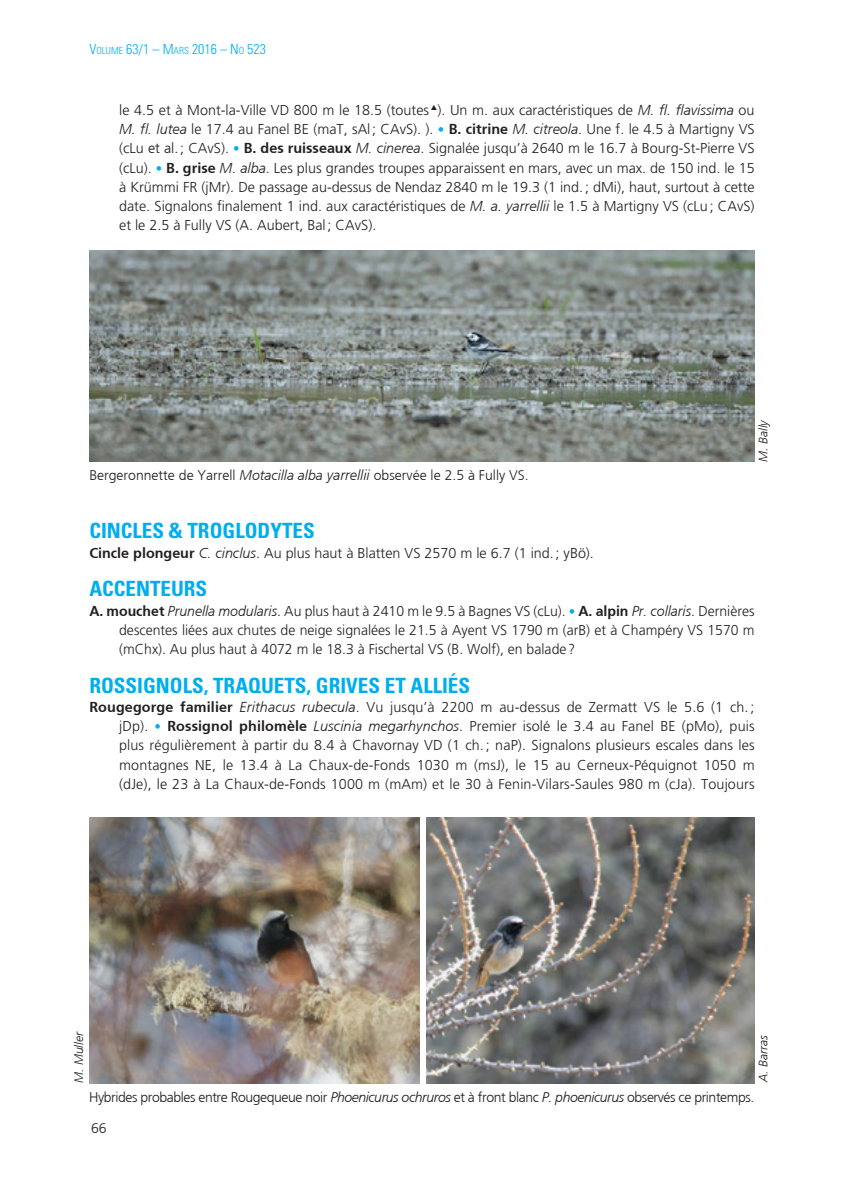
<style>
.page{position:relative;width:844px;height:1191px;background:#fff}
.page>*{position:absolute;margin:0;border:0;box-sizing:border-box;transform-origin:0 0}
.t1{font:700 condensed 21px "Univers";color:#00aeef}
.t2{font:300 14.35px/19.2px "Frutiger";color:#231f20;text-align:justify}
.t3{font:300 14px "Frutiger";letter-spacing:-.03em;color:#231f20}
.t4{font:300 14px "Frutiger";color:#231f20}
.t5{font:300 condensed 14px "Univers";color:#00aeef}
.t6{font:300 14px "Frutiger";color:#231f20}
.t7{font:italic 300 12.25px "Frutiger";color:#231f20}
.s1{font-size:9.8px}
.s2{font-style:italic}
.s3{font-size:13.3px;color:#00aeef}
.s4{font-weight:700}
.s5{font-style:inherit}
.s6{font-style:italic;font-size:14.35px}
</style>
<div class="page">
<img style="left:89px;top:251px;width:665px;height:210px">
<img style="left:89px;top:817px;width:330px;height:266px">
<img style="left:426px;top:817px;width:328px;height:266px">
<p class="t5" style="left:89px;top:41px;width:178px">V<span class="s1">OLUME</span> 63/1 – M<span class="s1">ARS</span> 2016 – N<span class="s1">O</span> 523</p>
<p class="t2" style="left:119px;top:100px;width:637px">le 4.5 et à Mont-la-Ville VD 800 m le 18.5 (toutes ▲). Un m. aux caractéristiques de <span class="s2">M. fl. flavissima</span> ou <span class="s2">M. fl. lutea</span> le 17.4 au Fanel BE (maT, sAl; CAvS). ). <span class="s3">•</span> <span class="s4">B. citrine</span> <span class="s2">M. citreola</span>. Une f. le 4.5 à Martigny VS (cLu <span class="s5">et al</span>.; CAvS). <span class="s3">•</span> <span class="s4">B. des ruisseaux</span> <span class="s2">M. cinerea</span>. Signalée jusqu’à 2640 m le 16.7 à Bourg-St-Pierre VS (cLu). <span class="s3">•</span> <span class="s4">B. grise</span> <span class="s2">M. alba</span>. Les plus grandes troupes apparaissent en mars, avec un max. de 150 ind. le 15 à Krümmi FR (jMr). De passage au-dessus de Nendaz 2840 m le 19.3 (1 ind.; dMi), haut, surtout à cette date. Signalons finalement 1 ind. aux caractéristiques de <span class="s2">M. a. yarrellii</span> le 1.5 à Martigny VS (cLu; CAvS) et le 2.5 à Fully VS (A. Aubert, Bal; CAvS).</p>
<p class="t7" style="left:756px;top:462px;width:43px;rotate:-90deg">M. Bally</p>
<p class="t4" style="left:89px;top:467px;width:441px">Bergeronnette de Yarrell <span class="s2">Motacilla alba</span> <span class="s6">yarrellii</span> observée le 2.5 à Fully VS.</p>
<h1 class="t1" style="left:89px;top:518px;width:227px">CINCLES &amp; TROGLODYTES</h1>
<p class="t2" style="left:89px;top:543px;width:506px"><span class="s4">Cincle plongeur</span> <span class="s2">C. cinclus</span>. Au plus haut à Blatten VS 2570 m le 6.7 (1 ind.; yBö).</p>
<h1 class="t1" style="left:89px;top:576px;width:119px">ACCENTEURS</h1>
<p class="t2" style="left:119px;top:601px;width:636px;text-indent:-30px"><span class="s4">A. mouchet</span> <span class="s2">Prunella modularis</span>. Au plus haut à 2410 m le 9.5 à Bagnes VS (cLu). <span class="s3">•</span> <span class="s4">A. alpin</span> <span class="s2">Pr. collaris</span>. Dernières descentes liées aux chutes de neige signalées le 21.5 à Ayent VS 1790 m (arB) et à Champéry VS 1570 m (mChx). Au plus haut à 4072 m le 18.3 à Fischertal VS (B. Wolf), en balade ?</p>
<h1 class="t1" style="left:89px;top:672px;width:382px">ROSSIGNOLS, TRAQUETS, GRIVES ET ALLIÉS</h1>
<p class="t2" style="left:119px;top:697px;width:637px;text-indent:-30px"><span class="s4">Rougegorge familier</span> <span class="s2">Erithacus rubecula</span>. Vu jusqu’à 2200 m au-dessus de Zermatt VS le 5.6 (1 ch. ; jDp). <span class="s3">•</span> <span class="s4">Rossignol philomèle</span> <span class="s2">Luscinia megarhynchos</span>. Premier isolé le 3.4 au Fanel BE (pMo), puis plus régulièrement à partir du 8.4 à Chavornay VD (1 ch.; naP). Signalons plusieurs escales dans les montagnes NE, le 13.4 à La Chaux-de-Fonds 1030 m (msJ), le 15 au Cerneux-Péquignot 1050 m (dJe), le 23 à La Chaux-de-Fonds 1000 m (mAm) et le 30 à Fenin-Vilars-Saules 980 m (cJa). Toujours</p>
<p class="t7" style="left:72px;top:1083px;width:53px;rotate:-90deg">M. Muller</p>
<p class="t7" style="left:755px;top:1082px;width:49px;rotate:-90deg">A. Barras</p>
<p class="t3" style="left:89px;top:1089px;width:666px">Hybrides probables entre Rougequeue noir <span class="s2">Phoenicurus ochruros</span> et à front blanc <span class="s2">P. phoenicurus</span> observés ce printemps.</p>
<p class="t6" style="left:91px;top:1120px;width:17px">66</p>
</div>
